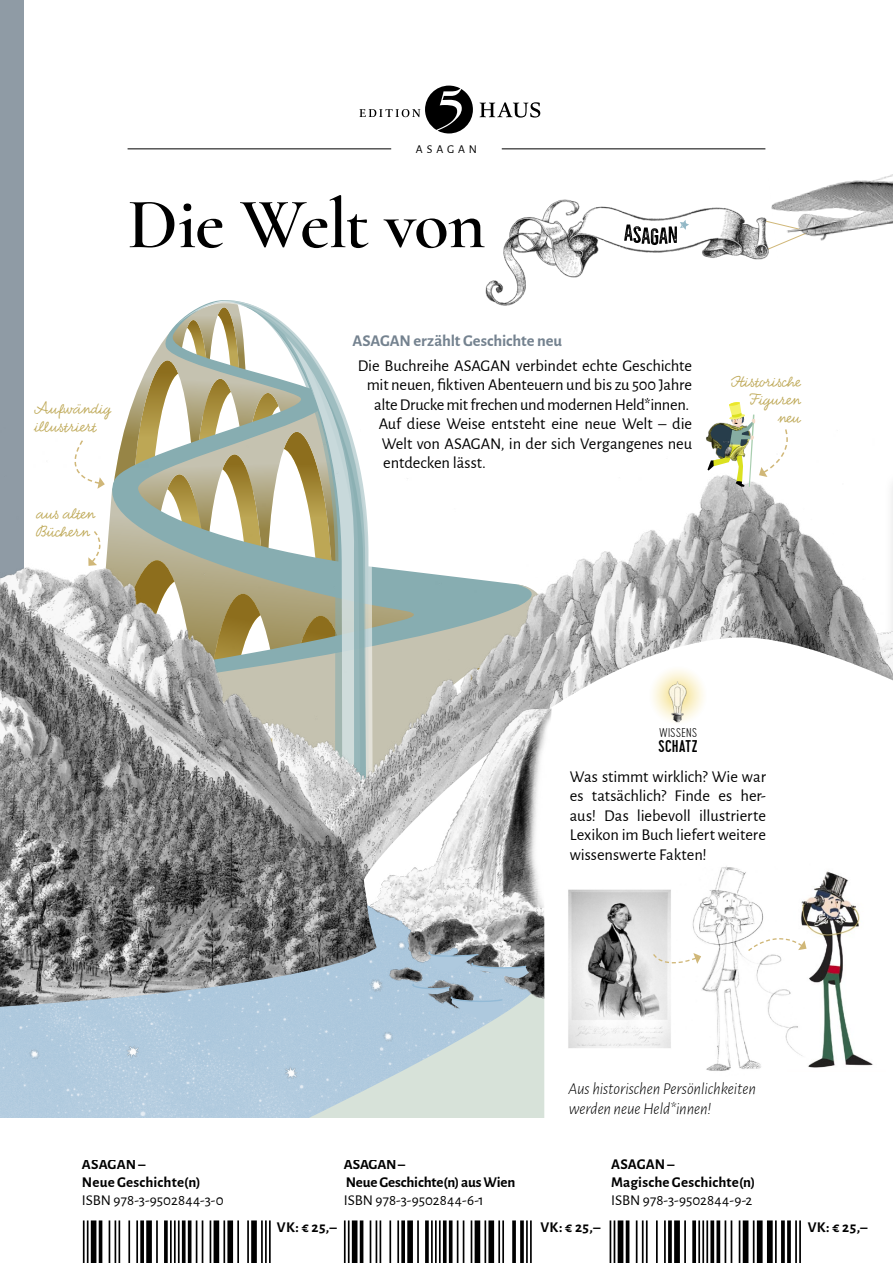
<style>
.page{position:relative;width:893px;height:1263px;background:#fff}
.page>*{position:absolute;margin:0;border:0;box-sizing:border-box;transform-origin:0 0}
.t1{font:600 72px "Cormorant";letter-spacing:-.025em;color:#000}
.t2{font:700 27px "Alegreya Sans";color:#000}
.t3{font:500 16.95px "Cervo";letter-spacing:.015em;color:#000}
.t4{font:16.5px/19.5px "Alegreya Sans";letter-spacing:-.01em;color:#000;text-align:justify}
.t5{font:300 16.5px/18px "Bellfort Script";color:#bea856}
.t6{font:italic 300 16.5px/19.5px "Alegreya Sans";letter-spacing:-.005em;color:#000}
.t7{font:700 16.5px "Alegreya Sans";letter-spacing:-.005em;color:#74828f}
.t8{font:700 15px/18px "Alegreya Sans";letter-spacing:.005em;color:#000}
.t9{font:15px "Alegreya Sans";letter-spacing:.005em;color:#000}
.t10{font:100 12.75px "Cervo";letter-spacing:.03em;color:#000}
.t11{font:12px "Alegreya Sans";letter-spacing:.325em;color:#000}
</style>
<div class="page">
<div style="left:0;top:0;width:23px;height:1263px;background:#8f9ba5"></div>
<hr style="left:128px;top:148px;width:263px;height:1px;background:#000">
<hr style="left:502px;top:148px;width:263px;height:1px;background:#000">
<svg style="left:359px;top:86px;width:114px;height:47px"></svg>
<svg style="left:480px;top:102px;width:60px;height:16px"></svg>
<img style="left:0;top:427px;width:893px;height:478px">
<svg style="left:278px;top:631px;width:615px;height:487px"></svg>
<img style="left:0;top:905px;width:540px;height:213px">
<img style="left:323px;top:661px;width:231px;height:402px">
<svg style="left:409px;top:950px;width:121px;height:70px;background:#9fb2c0"></svg>
<img style="left:117px;top:1036px;width:31px;height:29px">
<img style="left:276px;top:1058px;width:31px;height:29px">
<img style="left:362px;top:970px;width:29px;height:29px">
<img style="left:377px;top:1024px;width:22px;height:22px">
<img style="left:23px;top:1042px;width:23px;height:22px">
<img style="left:393px;top:935px;width:17px;height:18px">
<img style="left:703px;top:427px;width:4px;height:42px">
<svg style="left:58px;top:301px;width:296px;height:417px"></svg>
<img style="left:707px;top:402px;width:89px;height:85px">
<div style="left:0;top:1152px;width:893px;height:111px;background:#fff"></div>
<img style="left:771px;top:174px;width:122px;height:75px">
<img style="left:485px;top:199px;width:286px;height:107px">
<svg style="left:624px;top:220px;width:65px;height:25px"></svg>
<img style="left:557px;top:858px;width:277px;height:220px">
<img style="left:787px;top:860px;width:98px;height:211px">
<svg style="left:652px;top:953px;width:49px;height:17px"></svg>
<svg style="left:747px;top:928px;width:59px;height:24px"></svg>
<svg style="left:642px;top:659px;width:71px;height:72px"></svg>
<img style="left:668px;top:681px;width:20px;height:45px">
<hr style="left:83px;top:1220px;width:2px;height:43px;background:#000">
<hr style="left:87px;top:1220px;width:2px;height:43px;background:#000">
<div style="left:91px;top:1220px;width:5px;height:43px;background:#000"></div>
<hr style="left:99px;top:1220px;width:3px;height:43px;background:#000">
<hr style="left:109px;top:1220px;width:1px;height:43px;background:#000">
<hr style="left:115px;top:1220px;width:1px;height:43px;background:#000">
<hr style="left:119px;top:1220px;width:1px;height:43px;background:#000">
<hr style="left:128px;top:1220px;width:2px;height:43px;background:#000">
<hr style="left:136px;top:1220px;width:2px;height:43px;background:#000">
<svg style="left:140px;top:1220px;width:4px;height:43px"></svg>
<div style="left:146px;top:1220px;width:6px;height:43px;background:#000"></div>
<hr style="left:156px;top:1220px;width:2px;height:43px;background:#000">
<svg style="left:164px;top:1220px;width:4px;height:43px"></svg>
<hr style="left:170px;top:1220px;width:2px;height:43px;background:#000">
<hr style="left:174px;top:1220px;width:2px;height:43px;background:#000">
<hr style="left:178px;top:1220px;width:2px;height:43px;background:#000">
<svg style="left:182px;top:1220px;width:4px;height:43px"></svg>
<hr style="left:188px;top:1220px;width:3px;height:43px;background:#000">
<hr style="left:196px;top:1220px;width:1px;height:43px;background:#000">
<hr style="left:202px;top:1220px;width:1px;height:43px;background:#000">
<hr style="left:210px;top:1220px;width:1px;height:43px;background:#000">
<div style="left:214px;top:1220px;width:5px;height:43px;background:#000"></div>
<hr style="left:223px;top:1220px;width:2px;height:43px;background:#000">
<div style="left:227px;top:1220px;width:6px;height:43px;background:#000"></div>
<hr style="left:237px;top:1220px;width:2px;height:43px;background:#000">
<hr style="left:247px;top:1220px;width:2px;height:43px;background:#000">
<div style="left:251px;top:1220px;width:6px;height:43px;background:#000"></div>
<hr style="left:261px;top:1220px;width:2px;height:43px;background:#000">
<hr style="left:265px;top:1220px;width:2px;height:43px;background:#000">
<hr style="left:269px;top:1220px;width:2px;height:43px;background:#000">
<hr style="left:344px;top:1220px;width:2px;height:43px;background:#000">
<hr style="left:348px;top:1220px;width:2px;height:43px;background:#000">
<div style="left:352px;top:1220px;width:5px;height:43px;background:#000"></div>
<hr style="left:360px;top:1220px;width:3px;height:43px;background:#000">
<hr style="left:370px;top:1220px;width:1px;height:43px;background:#000">
<hr style="left:376px;top:1220px;width:1px;height:43px;background:#000">
<hr style="left:380px;top:1220px;width:1px;height:43px;background:#000">
<hr style="left:389px;top:1220px;width:2px;height:43px;background:#000">
<hr style="left:397px;top:1220px;width:2px;height:43px;background:#000">
<svg style="left:401px;top:1220px;width:4px;height:43px"></svg>
<div style="left:407px;top:1220px;width:6px;height:43px;background:#000"></div>
<hr style="left:417px;top:1220px;width:2px;height:43px;background:#000">
<svg style="left:425px;top:1220px;width:4px;height:43px"></svg>
<hr style="left:431px;top:1220px;width:2px;height:43px;background:#000">
<hr style="left:435px;top:1220px;width:2px;height:43px;background:#000">
<hr style="left:439px;top:1220px;width:2px;height:43px;background:#000">
<svg style="left:443px;top:1220px;width:4px;height:43px"></svg>
<hr style="left:449px;top:1220px;width:3px;height:43px;background:#000">
<hr style="left:457px;top:1220px;width:1px;height:43px;background:#000">
<hr style="left:463px;top:1220px;width:1px;height:43px;background:#000">
<hr style="left:471px;top:1220px;width:1px;height:43px;background:#000">
<div style="left:475px;top:1220px;width:5px;height:43px;background:#000"></div>
<hr style="left:484px;top:1220px;width:2px;height:43px;background:#000">
<div style="left:488px;top:1220px;width:6px;height:43px;background:#000"></div>
<hr style="left:498px;top:1220px;width:2px;height:43px;background:#000">
<hr style="left:502px;top:1220px;width:2px;height:43px;background:#000">
<svg style="left:512px;top:1220px;width:4px;height:43px"></svg>
<svg style="left:520px;top:1220px;width:4px;height:43px"></svg>
<hr style="left:526px;top:1220px;width:2px;height:43px;background:#000">
<hr style="left:530px;top:1220px;width:2px;height:43px;background:#000">
<hr style="left:610px;top:1220px;width:1px;height:43px;background:#000">
<hr style="left:614px;top:1220px;width:1px;height:43px;background:#000">
<div style="left:618px;top:1220px;width:5px;height:43px;background:#000"></div>
<hr style="left:626px;top:1220px;width:3px;height:43px;background:#000">
<hr style="left:636px;top:1220px;width:1px;height:43px;background:#000">
<hr style="left:642px;top:1220px;width:2px;height:43px;background:#000">
<hr style="left:646px;top:1220px;width:2px;height:43px;background:#000">
<hr style="left:656px;top:1220px;width:2px;height:43px;background:#000">
<hr style="left:664px;top:1220px;width:2px;height:43px;background:#000">
<svg style="left:668px;top:1220px;width:4px;height:43px"></svg>
<div style="left:674px;top:1220px;width:6px;height:43px;background:#000"></div>
<hr style="left:684px;top:1220px;width:2px;height:43px;background:#000">
<svg style="left:692px;top:1220px;width:4px;height:43px"></svg>
<hr style="left:698px;top:1220px;width:2px;height:43px;background:#000">
<hr style="left:702px;top:1220px;width:2px;height:43px;background:#000">
<hr style="left:706px;top:1220px;width:2px;height:43px;background:#000">
<svg style="left:710px;top:1220px;width:4px;height:43px"></svg>
<svg style="left:716px;top:1220px;width:4px;height:43px"></svg>
<hr style="left:725px;top:1220px;width:1px;height:43px;background:#000">
<hr style="left:731px;top:1220px;width:1px;height:43px;background:#000">
<hr style="left:739px;top:1220px;width:1px;height:43px;background:#000">
<div style="left:743px;top:1220px;width:5px;height:43px;background:#000"></div>
<hr style="left:753px;top:1220px;width:1px;height:43px;background:#000">
<div style="left:757px;top:1220px;width:6px;height:43px;background:#000"></div>
<div style="left:767px;top:1220px;width:6px;height:43px;background:#000"></div>
<hr style="left:775px;top:1220px;width:2px;height:43px;background:#000">
<svg style="left:781px;top:1220px;width:4px;height:43px"></svg>
<svg style="left:787px;top:1220px;width:4px;height:43px"></svg>
<hr style="left:795px;top:1220px;width:2px;height:43px;background:#000">
<hr style="left:799px;top:1220px;width:2px;height:43px;background:#000">
<div style="left:0;top:1118px;width:553px;height:41px;background:#fff"></div>
<p class="t11" style="left:416px;top:141px;width:63px">ASAGAN</p>
<h1 class="t1" style="left:128px;top:180px;width:360px">Die Welt von</h1>
<p class="t5" style="left:35px;top:399px;width:78px">Aufwändig illustriert</p>
<p class="t5" style="left:36px;top:505px;width:60px">aus alten<br>Büchern</p>
<p class="t7" style="left:353px;top:329px;width:211px">ASAGAN erzählt Geschichte neu</p>
<p class="t4" style="left:358px;top:355px;width:336px">Die Buchreihe ASAGAN verbindet echte Geschichte</p>
<p class="t4" style="left:367px;top:374px;width:327px">mit neuen, fiktiven Abenteuern und bis zu 500 Jahre</p>
<p class="t4" style="left:374px;top:394px;width:317px">alte Drucke mit frechen und modernen Held*innen.</p>
<p class="t4" style="left:379px;top:413px;width:315px">Auf diese Weise entsteht eine neue Welt – die</p>
<p class="t4" style="left:382px;top:433px;width:312px">Welt von ASAGAN, in der sich Vergangenes neu</p>
<p class="t4" style="left:383px;top:452px;width:104px">entdecken lässt.</p>
<p class="t5" style="left:731px;top:373px;width:71px;text-align:right">Historische<br>Figuren neu</p>
<p class="t10" style="left:659px;top:725px;width:39px">WISSENS</p>
<p class="t3" style="left:658px;top:737px;width:41px">SCHATZ</p>
<p class="t4" style="left:570px;top:766px;width:198px">Was stimmt wirklich? Wie war es tatsächlich? Finde es her&shy;aus! Das liebevoll illustrierte Lexikon im Buch liefert weitere wissenswerte Fakten!</p>
<p class="t8" style="left:82px;top:1154px;width:120px">ASAGAN –<br>Neue Geschichte(n)</p>
<p class="t9" style="left:82px;top:1189px;width:143px">ISBN 978-3-9502844-3-0</p>
<p class="t8" style="left:344px;top:1154px;width:173px">ASAGAN –<br>Neue Geschichte(n) aus Wien</p>
<p class="t9" style="left:344px;top:1189px;width:141px">ISBN 978-3-9502844-6-1</p>
<h2 class="t2" style="left:440px;top:1190px;width:25px">10</h2>
<p class="t6" style="left:568px;top:1078px;width:189px">Aus historischen Persönlichkeiten werden neue Held*innen!</p>
<p class="t8" style="left:611px;top:1154px;width:146px">ASAGAN –<br>Magische Geschichte(n)</p>
<p class="t9" style="left:611px;top:1189px;width:143px">ISBN 978-3-9502844-9-2</p>
<p class="t8" style="left:277px;top:1217px;width:61px">VK: € 25,–</p>
<p class="t8" style="left:540px;top:1217px;width:61px">VK: € 25,–</p>
<p class="t8" style="left:808px;top:1217px;width:61px">VK: € 25,–</p>
</div>
